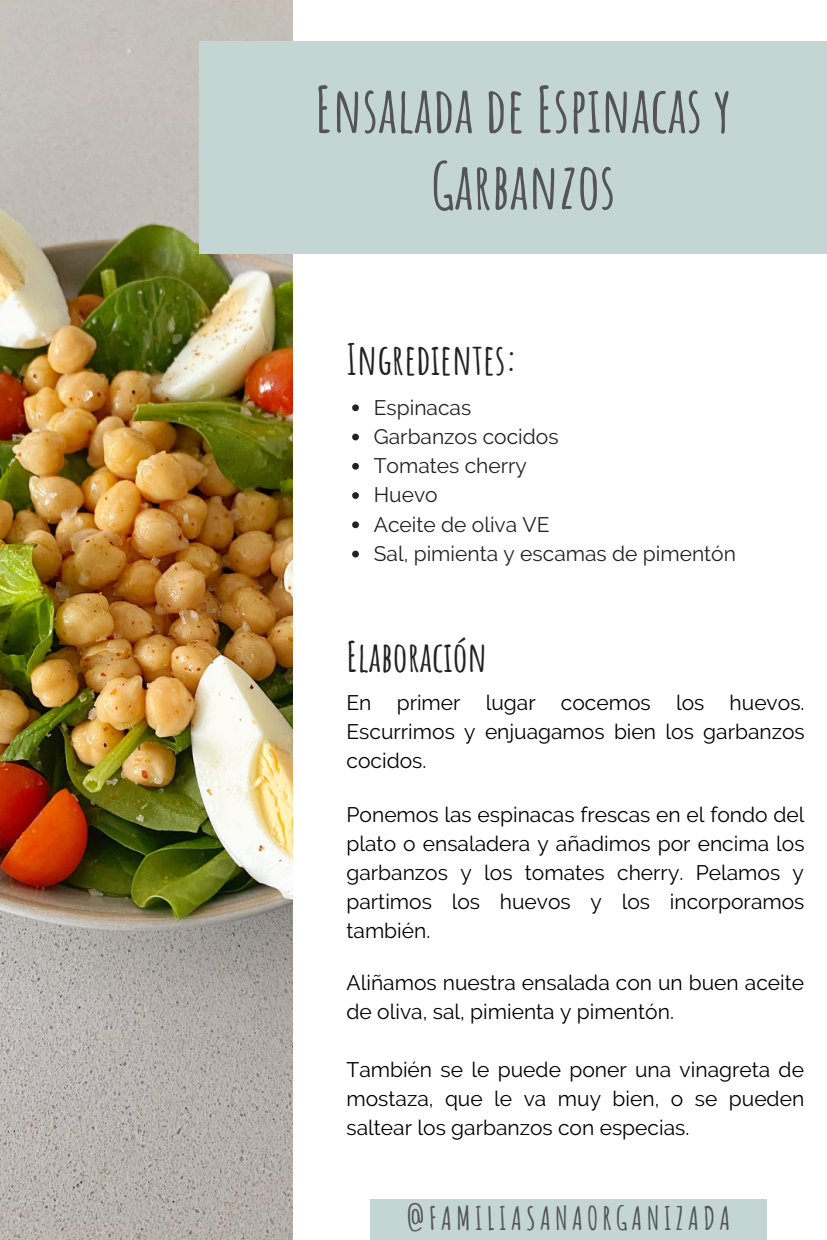
<style>
.page{position:relative;width:827px;height:1240px;background:#fff}
.page>*{position:absolute;margin:0;border:0;box-sizing:border-box;transform-origin:0 0}
.t1{font:700 63px/76.5px "Amatic SC";color:#545454;text-align:center}
.t2{font:700 42px "Amatic SC";color:#222}
.t3{font:700 41.1px "Amatic SC";color:#222}
.t4{font:700 31.5px "Amatic SC";letter-spacing:.13em;color:#545454}
.t5{font:21px/29px "Raleway";color:#000;text-align:justify}
.t6{font:21px "Raleway";color:#222}
</style>
<div class="page">
<img style="left:0;top:0;width:293px;height:1240px">
<div style="left:199px;top:42px;width:628px;height:211px;background:#c3d6d4"></div>
<div style="left:370px;top:1199px;width:396px;height:41px;background:#c3d6d4"></div>
<svg style="left:352px;top:404px;width:7px;height:7px"></svg>
<svg style="left:352px;top:434px;width:7px;height:6px"></svg>
<svg style="left:352px;top:463px;width:7px;height:7px"></svg>
<svg style="left:352px;top:492px;width:7px;height:7px"></svg>
<svg style="left:352px;top:521px;width:7px;height:7px"></svg>
<svg style="left:352px;top:551px;width:7px;height:6px"></svg>
<p class="t1" style="left:315px;top:70px;width:418px">Ensalada de Espinacas y<br>Garbanzos</p>
<p class="t2" style="left:346px;top:333px;width:173px">Ingredientes:</p>
<p class="t6" style="left:374px;top:395px;width:99px">Espinacas</p>
<p class="t6" style="left:374px;top:424px;width:186px">Garbanzos cocidos</p>
<p class="t6" style="left:374px;top:453px;width:155px">Tomates cherry</p>
<p class="t6" style="left:374px;top:482px;width:65px">Huevo</p>
<p class="t6" style="left:374px;top:512px;width:177px">Aceite de oliva VE</p>
<p class="t6" style="left:374px;top:541px;width:364px">Sal, pimienta y escamas de pimentón</p>
<p class="t3" style="left:346px;top:630px;width:142px">Elaboración</p>
<p class="t5" style="left:346px;top:688px;width:460px">En primer lugar cocemos los huevos.<br>Escurrimos y enjuagamos bien los garbanzos cocidos.</p>
<p class="t5" style="left:346px;top:800px;width:460px">Ponemos las espinacas frescas en el fondo del plato o ensaladera y añadimos por encima los garbanzos y los tomates cherry. Pelamos y partimos los huevos y los incorporamos también.</p>
<p class="t5" style="left:346px;top:968px;width:459px">Aliñamos nuestra ensalada con un buen aceite de oliva, sal, pimienta y pimentón.</p>
<p class="t5" style="left:346px;top:1055px;width:459px">También se le puede poner una vinagreta de mostaza, que le va muy bien, o se pueden saltear los garbanzos con especias.</p>
<p class="t4" style="left:407px;top:1198px;width:325px">@FAMILIASANAORGANIZADA</p>
</div>
